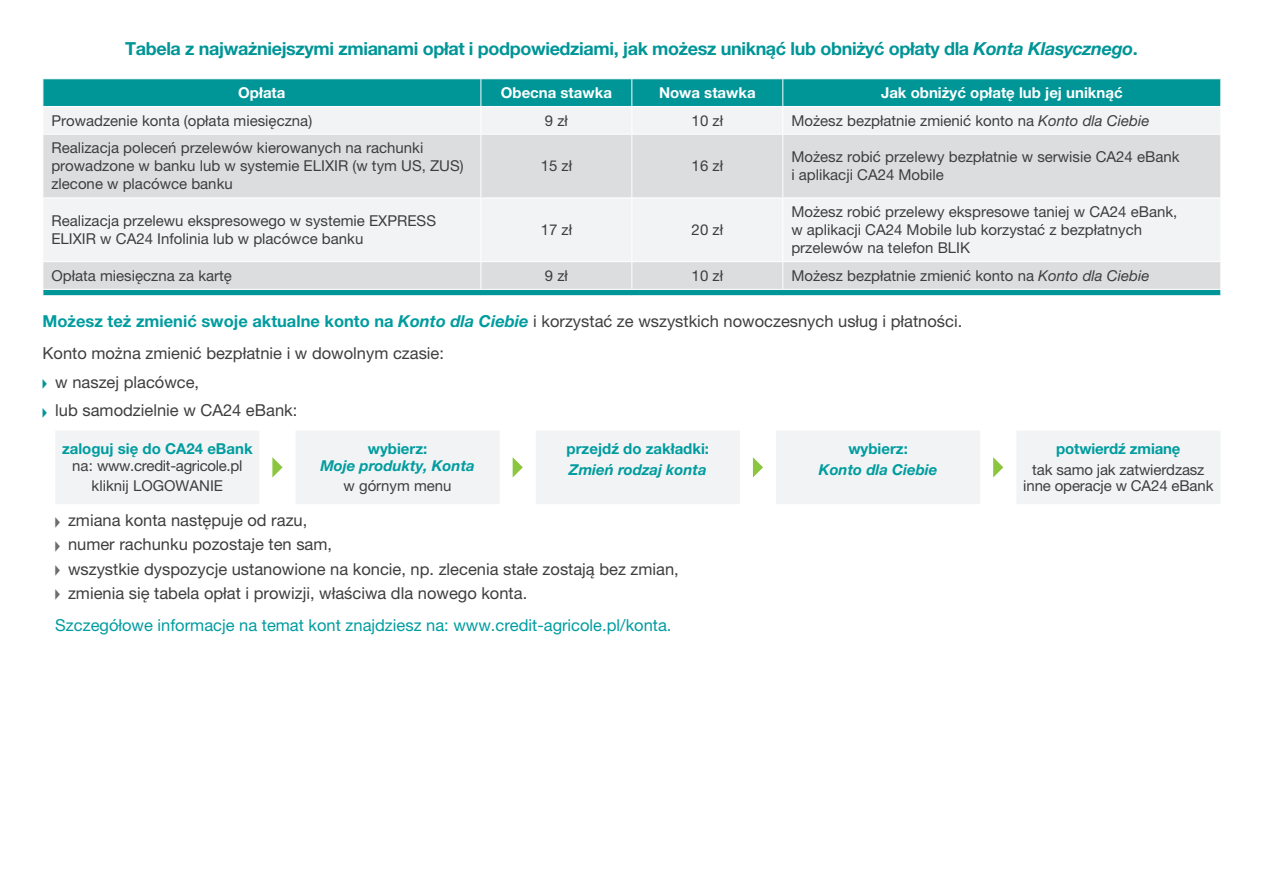
<style>
.page{position:relative;width:1263px;height:893px;background:#fff}
.page>*{position:absolute;margin:0;border:0;box-sizing:border-box;transform-origin:0 0}
.t1{font:700 18px "Helvetica Neue LT Pro";letter-spacing:-.02em;color:#009597}
.tekst{font:16.5px "Helvetica Neue LT Pro";color:#3e3e3f}
._2_poziom{font:16.5px "Helvetica Neue LT Pro";color:#009c9f}
._2_poziom-2{font:15px/18px "Helvetica Neue LT Pro";color:#3e3e3f}
.t2{font:700 15px "Helvetica Neue LT Pro";color:#fff}
._2_poziom-3{font:italic 700 15px/16.5px "Helvetica Neue LT Pro";color:#009c9f;text-align:center}
._2_poziom-4{font:15px/16.5px "Helvetica Neue LT Pro";letter-spacing:-.02em;color:#3e3e3f;text-align:center}
._2_poziom-5{font:700 15px "Helvetica Neue LT Pro";color:#009c9f}
.s1{font-style:italic}
.s2{font-weight:700;color:#009c9f}
.s3{font-weight:700;font-style:italic;color:#009c9f}
.s4{color:#009597}
.s5{font-style:normal}
.s6{color:#6c6d70}
</style>
<div class="page">
<div style="left:44px;top:79px;width:1176px;height:216px;background:#009597"></div>
<div style="left:44px;top:107px;width:1176px;height:27px;background:#f2f3f4"></div>
<svg style="left:44px;top:135px;width:1176px;height:154px;fill:#dcdddf"></svg>
<hr style="left:43px;top:106px;width:438px;height:1px;background:#fff">
<svg style="left:43px;top:79px;width:1px;height:27px"></svg>
<hr style="left:481px;top:106px;width:151px;height:1px;background:#fff">
<svg style="left:480px;top:79px;width:1px;height:55px"></svg>
<hr style="left:632px;top:106px;width:151px;height:1px;background:#fff">
<svg style="left:631px;top:79px;width:1px;height:55px"></svg>
<hr style="left:783px;top:106px;width:438px;height:1px;background:#fff">
<svg style="left:782px;top:79px;width:1px;height:55px"></svg>
<svg style="left:1220px;top:79px;width:1px;height:27px"></svg>
<hr style="left:43px;top:134px;width:438px;height:1px;background:#fff">
<hr style="left:481px;top:134px;width:151px;height:1px;background:#fff">
<hr style="left:480px;top:135px;width:1px;height:63px;background:#fff">
<hr style="left:632px;top:134px;width:151px;height:1px;background:#fff">
<hr style="left:631px;top:135px;width:1px;height:63px;background:#fff">
<hr style="left:783px;top:134px;width:438px;height:1px;background:#fff">
<hr style="left:782px;top:135px;width:1px;height:63px;background:#fff">
<hr style="left:43px;top:198px;width:438px;height:1px;background:#fff">
<hr style="left:481px;top:198px;width:151px;height:1px;background:#fff">
<hr style="left:480px;top:198px;width:1px;height:63px;background:#fff">
<hr style="left:632px;top:198px;width:151px;height:1px;background:#fff">
<hr style="left:631px;top:198px;width:1px;height:63px;background:#fff">
<hr style="left:783px;top:198px;width:438px;height:1px;background:#fff">
<hr style="left:782px;top:198px;width:1px;height:63px;background:#fff">
<hr style="left:43px;top:261px;width:438px;height:1px;background:#fff">
<hr style="left:481px;top:261px;width:151px;height:1px;background:#fff">
<svg style="left:480px;top:262px;width:1px;height:27px"></svg>
<hr style="left:632px;top:261px;width:151px;height:1px;background:#fff">
<svg style="left:631px;top:262px;width:1px;height:27px"></svg>
<hr style="left:783px;top:261px;width:438px;height:1px;background:#fff">
<svg style="left:782px;top:262px;width:1px;height:27px"></svg>
<hr style="left:43px;top:289px;width:438px;height:1px;background:#fff">
<svg style="left:43px;top:262px;width:1px;height:33px"></svg>
<hr style="left:481px;top:289px;width:151px;height:1px;background:#fff">
<hr style="left:632px;top:289px;width:151px;height:1px;background:#fff">
<hr style="left:783px;top:289px;width:438px;height:1px;background:#fff">
<svg style="left:1220px;top:263px;width:1px;height:32px"></svg>
<svg style="left:56px;top:431px;width:1164px;height:73px;fill:#f2f3f4"></svg>
<svg style="left:272px;top:457px;width:11px;height:20px"></svg>
<svg style="left:513px;top:457px;width:10px;height:20px"></svg>
<svg style="left:753px;top:457px;width:10px;height:20px"></svg>
<svg style="left:993px;top:457px;width:10px;height:20px"></svg>
<p class="t1" style="left:125px;top:38px;width:1014px">Tabela z najważniejszymi zmianami opłat i podpowiedziami, jak możesz uniknąć lub obniżyć opłaty dla <span class="s1">Konta Klasycznego</span>.</p>
<p class="t2" style="left:238px;top:83px;width:49px">Opłata</p>
<p class="t2" style="left:501px;top:83px;width:113px">Obecna stawka</p>
<p class="t2" style="left:659px;top:83px;width:98px">Nowa stawka</p>
<p class="t2" style="left:881px;top:83px;width:243px">Jak obniżyć opłatę lub jej uniknąć</p>
<p class="_2_poziom-2" style="left:51px;top:111px;width:262px">Prowadzenie konta (opłata miesięczna)</p>
<p class="_2_poziom-2" style="left:545px;top:111px;width:25px">9 zł</p>
<p class="_2_poziom-2" style="left:692px;top:111px;width:33px">10 zł</p>
<p class="_2_poziom-2" style="left:791px;top:111px;width:360px">Możesz bezpłatnie zmienić konto na <span class="s1">Konto dla Ciebie</span></p>
<p class="_2_poziom-2" style="left:51px;top:139px;width:414px">Realizacja poleceń przelewów kierowanych na rachunki prowadzone w banku lub w systemie ELIXIR (w tym US, ZUS) zlecone w placówce banku</p>
<p class="_2_poziom-2" style="left:541px;top:157px;width:33px">15 zł</p>
<p class="_2_poziom-2" style="left:692px;top:157px;width:33px">16 zł</p>
<p class="_2_poziom-2" style="left:791px;top:148px;width:390px">Możesz robić przelewy bezpłatnie w serwisie CA24 eBank i aplikacji CA24 Mobile</p>
<p class="_2_poziom-2" style="left:51px;top:212px;width:386px">Realizacja przelewu ekspresowego w systemie EXPRESS<br>ELIXIR w CA24 Infolinia lub w placówce banku</p>
<p class="_2_poziom-2" style="left:541px;top:221px;width:33px">17 zł</p>
<p class="_2_poziom-2" style="left:692px;top:221px;width:33px">20 zł</p>
<p class="_2_poziom-2" style="left:791px;top:203px;width:388px">Możesz robić przelewy ekspresowe taniej w CA24 eBank, w aplikacji CA24 Mobile lub korzystać z bezpłatnych przelewów na telefon BLIK</p>
<p class="_2_poziom-2" style="left:51px;top:266px;width:182px">Opłata miesięczna za kartę</p>
<p class="_2_poziom-2" style="left:545px;top:266px;width:25px">9 zł</p>
<p class="_2_poziom-2" style="left:692px;top:266px;width:33px">10 zł</p>
<p class="_2_poziom-2" style="left:791px;top:266px;width:360px">Możesz bezpłatnie zmienić konto na <span class="s1">Konto dla Ciebie</span></p>
<p class="tekst" style="left:43px;top:311px;width:921px"><span class="s2">Możesz też zmienić swoje aktualne konto na</span> <span class="s3">Konto dla Ciebie</span> i korzystać ze wszystkich nowoczesnych usług i płatności.</p>
<p class="tekst" style="left:43px;top:344px;width:403px">Konto można zmienić bezpłatnie i w dowolnym czasie:</p>
<p class="tekst" style="left:43px;top:372px;width:158px"><span class="s4">•</span> w naszej placówce,</p>
<p class="tekst" style="left:43px;top:400px;width:256px"><span class="s4">•</span> lub samodzielnie w CA24 eBank:</p>
<p class="_2_poziom-4" style="left:62px;top:440px;width:192px"><span class="s2">zaloguj się do CA24 eBank </span>na: www.credit-agricole.pl</p>
<p class="_2_poziom-2" style="left:92px;top:477px;width:133px">kliknij LOGOWANIE</p>
<p class="_2_poziom-5" style="left:567px;top:439px;width:144px">przejdź do zakładki:</p>
<p class="_2_poziom-3" style="left:569px;top:461px;width:139px">Zmień rodzaj konta</p>
<p class="_2_poziom-5" style="left:1056px;top:439px;width:126px">potwierdź zmianę</p>
<p class="_2_poziom-2" style="left:1023px;top:461px;width:192px;line-height:16.5px;text-align:center">tak samo jak zatwierdzasz inne operacje w CA24 eBank</p>
<p class="_2_poziom-3" style="left:320px;top:440px;width:156px"><span class="s5">wybierz:<br></span>Moje produkty, Konta</p>
<p class="_2_poziom-2" style="left:344px;top:477px;width:110px">w górnym menu</p>
<p class="_2_poziom-5" style="left:848px;top:439px;width:61px">wybierz:</p>
<p class="_2_poziom-3" style="left:819px;top:461px;width:120px">Konto dla Ciebie</p>
<p class="tekst" style="left:55px;top:511px;width:254px"><span class="s6">•</span> zmiana konta następuje od razu,</p>
<p class="tekst" style="left:55px;top:535px;width:278px"><span class="s6">•</span> numer rachunku pozostaje ten sam,</p>
<p class="tekst" style="left:55px;top:559px;width:625px"><span class="s6">•</span> wszystkie dyspozycje ustanowione na koncie, np. zlecenia stałe zostają bez zmian,</p>
<p class="tekst" style="left:55px;top:583px;width:473px"><span class="s6">•</span> zmienia się tabela opłat i prowizji, właściwa dla nowego konta.</p>
<p class="_2_poziom" style="left:55px;top:615px;width:618px">Szczegółowe informacje na temat kont znajdziesz na: www.credit-agricole.pl/konta.</p>
</div>
